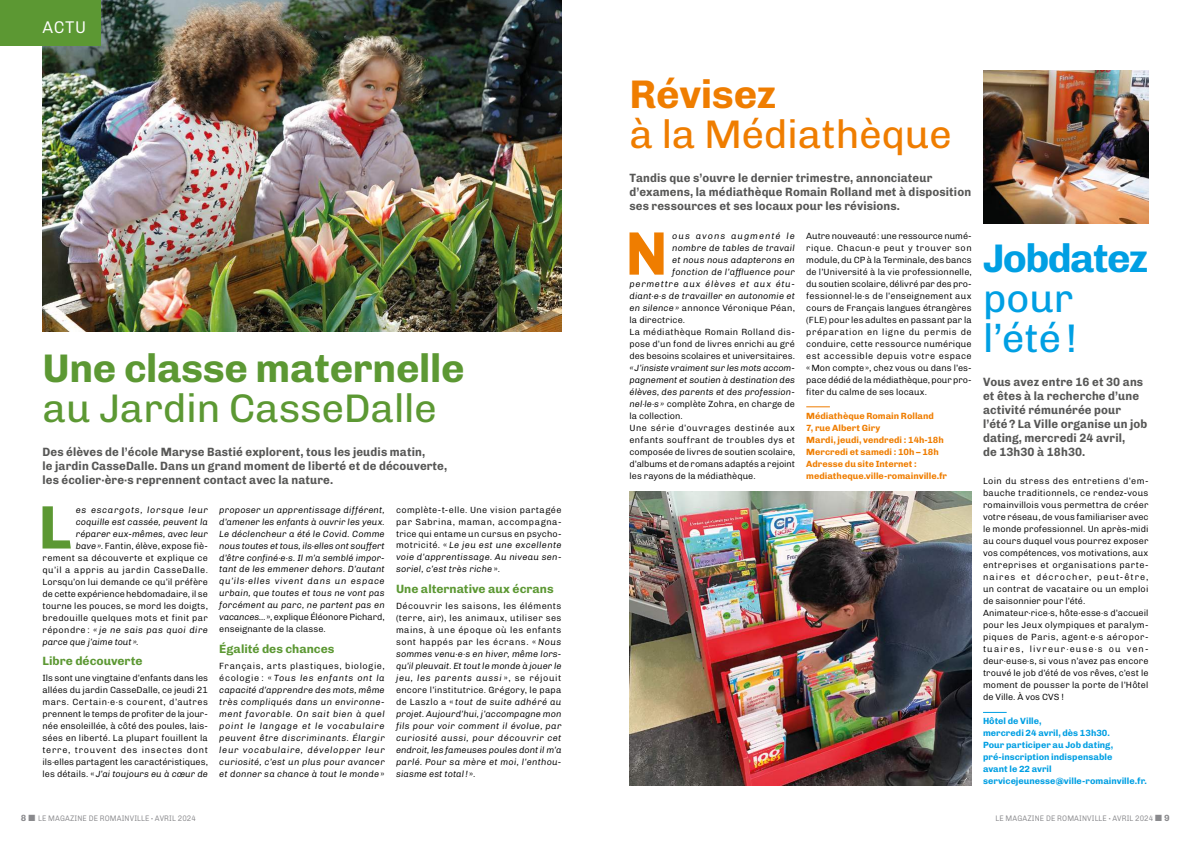
<style>
.page{position:relative;width:1191px;height:842px;background:#fff}
.page>*{position:absolute;margin:0;border:0;box-sizing:border-box;transform-origin:0 0}
.t1{font:700 61.5px "Chivo";color:#5c9833}
.t2{font:700 61.5px "Chivo";color:#ef7d00}
.t3{font:700 40px "Chivo";letter-spacing:-.01em;color:#5c9833}
.t4{font:40px "Chivo";letter-spacing:-.01em;color:#5c9833}
.t5{font:40px "Chivo";letter-spacing:-.01em;color:#ef7d00}
.t6{font:40px/40px "Chivo";letter-spacing:-.01em;color:#009fe3}
.t7{font:700 40px "Chivo";letter-spacing:-.045em;color:#009fe3}
.t8{font:700 40px "Chivo";letter-spacing:-.01em;color:#ef7d00}
.t9{font:300 17px "Chivo";color:#fff;scale:.95 1}
.t10{font:700 12px/14px "Chivo";letter-spacing:.01em;color:#575756;scale:.95 1}
.t11{font:700 12px "Chivo";color:#5c9833}
.t12{font:300 9px/12px "Chivo";letter-spacing:.01em;color:#000;text-align:justify}
.t13{font:italic 300 9px/12px "Chivo";letter-spacing:.02em;color:#000;text-align:justify}
.t14{font:700 9px/12px "Chivo";color:#ef7d00}
.t15{font:700 9px/12px "Chivo";color:#009fe3}
.t16{font:300 9px "Chivo";letter-spacing:.03em;color:#000}
.t17{font:italic 300 9px "Chivo";letter-spacing:.075em;color:#000}
.t18{font:300 9px "Chivo";letter-spacing:.05em;color:#000}
.t19{font:italic 300 9px "Chivo";letter-spacing:.04em;color:#000}
.t20{font:italic 300 9px "Chivo";color:#000}
.t21{font:italic 300 9px "Chivo";letter-spacing:.11em;color:#000}
.t22{font:300 8px "Chivo";letter-spacing:.02em;color:#8a8a8d;scale:.9 1}
.s1{font-style:italic}
.s2{font-style:normal}
.s3{font-weight:700;font-size:9px}
.s4{font-weight:700}
</style>
<div class="page">
<img style="left:43px;top:0;width:518px;height:332px">
<div style="left:0;top:0;width:101px;height:45px;background:#5c9833"></div>
<svg style="left:983px;top:712px;width:23px;height:1px"></svg>
<svg style="left:806px;top:406px;width:24px;height:1px"></svg>
<img style="left:629px;top:491px;width:342px;height:294px">
<img style="left:983px;top:71px;width:165px;height:152px">
<h3 class="t9" style="left:43px;top:14px;width:47px">ACTU</h3>
<h2 class="t3" style="left:43px;top:338px;width:423px">Une classe maternelle</h2>
<h2 class="t4" style="left:43px;top:378px;width:396px">au Jardin CasseDalle</h2>
<h3 class="t10" style="left:43px;top:445px;width:427px">Des élèves de l’école Maryse Bastié explorent, tous les jeudis matin,<br>le jardin CasseDalle. Dans un grand moment de liberté et de découverte, les écolier·ère·s reprennent contact avec la nature.</h3>
<h1 class="t1" style="left:38px;top:480px;width:35px">L</h1>
<p class="t17" style="left:76px;top:502px;width:134px">es escargots, lorsque leur</p>
<p class="t13" style="left:76px;top:515px;width:134px">coquille est cassée, peuvent la</p>
<p class="t13" style="left:76px;top:527px;width:134px">réparer eux-mêmes, avec leur</p>
<p class="t12" style="left:76px;top:539px;width:134px"><span class="s1">bave ».</span> Fantin, élève, expose fiè-</p>
<p class="t16" style="left:43px;top:550px;width:167px">rement sa découverte et explique ce</p>
<p class="t18" style="left:43px;top:562px;width:167px">qu’il a appris au jardin CasseDalle.</p>
<p class="t12" style="left:43px;top:575px;width:167px">Lorsqu’on lui demande ce qu’il préfère</p>
<p class="t12" style="left:43px;top:587px;width:167px">de cette expérience hebdomadaire, il se</p>
<p class="t12" style="left:43px;top:599px;width:167px">tourne les pouces, se mord les doigts,</p>
<p class="t16" style="left:43px;top:610px;width:167px">bredouille quelques mots et finit par</p>
<p class="t19" style="left:43px;top:622px;width:167px"><span class="s2">répondre :</span> « je ne sais pas quoi dire</p>
<p class="t20" style="left:43px;top:634px;width:97px">parce que j’aime tout »<span class="s2">.</span></p>
<h3 class="t11" style="left:43px;top:652px;width:102px">Libre découverte</h3>
<p class="t12" style="left:43px;top:671px;width:167px">Ils sont une vingtaine d’enfants dans les allées du jardin CasseDalle, ce jeudi 21 mars. Certain·e·s courent, d’autres prennent le temps de profiter de la jour&shy;née ensoleillée, à côté des poules, lais&shy;sées en liberté. La plupart fouillent la terre, trouvent des insectes dont ils·elles partagent les caractéristiques, les détails. « <span class="s1">J’ai toujours eu à cœur de</span></p>
<p class="t13" style="left:219px;top:503px;width:167px">proposer un apprentissage différent, d’amener les enfants à ouvrir les yeux.<br>Le déclencheur a été le Covid. Comme nous toutes et tous, ils·elles ont souffert d’être confiné·e·s. Il m’a semblé impor&shy;tant de les emmener dehors. D’autant qu’ils·elles vivent dans un espace urbain, que toutes et tous ne vont pas forcément au parc, ne partent pas en vacances… <span class="s2">», explique Éléonore Pichard, enseignante de la classe.</span></p>
<h3 class="t11" style="left:219px;top:640px;width:117px">Égalité des chances</h3>
<p class="t13" style="left:219px;top:659px;width:167px"><span class="s2">Français, arts plastiques, biologie, écologie : «</span> Tous les enfants ont la capacité d’apprendre des mots, même très compliqués dans un environne&shy;ment favorable. On sait bien à quel point le langage et le vocabulaire peuvent être discriminants. Élargir leur vocabulaire, développer leur curiosité, c’est un plus pour avancer et donner sa chance à tout le monde <span class="s2">»</span></p>
<p class="t12" style="left:396px;top:503px;width:167px">complète-t-elle. Une vision partagée par Sabrina, maman, accompagna&shy;trice qui entame un cursus en psycho&shy;motricité. « <span class="s1">Le jeu est une excellente voie d’apprentissage. Au niveau sen&shy;soriel, c’est très riche</span> ».</p>
<h3 class="t11" style="left:396px;top:580px;width:159px">Une alternative aux écrans</h3>
<p class="t13" style="left:396px;top:599px;width:167px"><span class="s2">Découvrir les saisons, les éléments (terre, air), les animaux, utiliser ses mains, à une époque où les enfants sont happés par les écrans. «</span> Nous sommes venu·e·s en hiver, même lors&shy;qu’il pleuvait. Et tout le monde à jouer le jeu, les parents aussi <span class="s2">», se réjouit encore l’institutrice. Grégory, le papa de Laszlo a «</span> tout de suite adhéré au projet. Aujourd’hui, j’accompagne mon fils pour voir comment il évolue, par curiosité aussi, pour découvrir cet endroit, les fameuses poules dont il m’a parlé. Pour sa mère et moi, l’enthou&shy;siasme est total ! <span class="s2">».</span></p>
<h2 class="t8" style="left:629px;top:64px;width:148px">Révisez</h2>
<h2 class="t5" style="left:629px;top:104px;width:324px">à la Médiathèque</h2>
<h3 class="t10" style="left:629px;top:171px;width:361px">Tandis que s’ouvre le dernier trimestre, annonciateur d’examens, la médiathèque Romain Rolland met à disposition ses ressources et ses locaux pour les révisions.</h3>
<h1 class="t2" style="left:625px;top:206px;width:44px">N</h1>
<p class="t21" style="left:672px;top:229px;width:124px">ous avons augmenté le</p>
<p class="t13" style="left:672px;top:241px;width:124px">nombre de tables de travail</p>
<p class="t13" style="left:672px;top:253px;width:124px">et nous nous adapterons en</p>
<p class="t13" style="left:672px;top:265px;width:124px">fonction de l’affluence pour</p>
<p class="t17" style="left:629px;top:277px;width:167px">permettre aux élèves et aux étu-</p>
<p class="t13" style="left:629px;top:289px;width:167px">diant·e·s de travailler en autonomie et</p>
<p class="t12" style="left:629px;top:301px;width:167px"><span class="s1">en silence »</span> annonce Véronique Péan,</p>
<p class="t12" style="left:629px;top:313px;width:57px">la directrice.</p>
<p class="t16" style="left:629px;top:325px;width:167px">La médiathèque Romain Rolland dis-</p>
<p class="t12" style="left:629px;top:337px;width:167px">pose d’un fond de livres enrichi au gré</p>
<p class="t12" style="left:629px;top:349px;width:167px">des besoins scolaires et universitaires.</p>
<p class="t12" style="left:629px;top:361px;width:167px;text-align:left"><span class="s1">« J’insiste vraiment sur les mots accom&shy;pagnement et soutien à destination des élèves, des parents et des profession&shy;nel·le·s »</span> complète Zohra, en charge de la collection.<br>Une série d’ouvrages destinée aux enfants souffrant de troubles dys et composée de livres de soutien scolaire, d’albums et de romans adaptés a rejoint les rayons de la médiathèque.</p>
<p class="t12" style="left:806px;top:229px;width:167px">Autre nouveauté : une ressource numé&shy;rique. Chacun·e peut y trouver son module, du CP à la Terminale, des bancs de l’Université à la vie professionnelle, du soutien scolaire, délivré par des pro&shy;fessionnel·le·s de l’enseignement aux cours de Français langues étrangères (FLE) pour les adultes en passant par la préparation en ligne du permis de conduire, cette ressource numérique est accessible depuis votre espace « Mon compte », chez vous ou dans l’es&shy;pace dédié de la médiathèque, pour pro&shy;fiter du calme de ses locaux.</p>
<p class="t14" style="left:806px;top:409px;width:142px">Médiathèque Romain Rolland<br>7, rue Albert Giry<br>Mardi, jeudi, vendredi : 14h-18h<br>Mercredi et samedi : 10h – 18h<br>Adresse du site Internet : mediatheque.ville-romainville.fr</p>
<h2 class="t7" style="left:983px;top:228px;width:167px">Jobdatez</h2>
<h2 class="t6" style="left:983px;top:277px;width:95px">pour l’été !</h2>
<h3 class="t10" style="left:983px;top:374px;width:174px">Vous avez entre 16 et 30 ans et êtes à la recherche d’une activité rémunérée pour l’été ? La Ville organise un job dating, mercredi 24 avril,<br>de 13h30 à 18h30.</h3>
<p class="t12" style="left:983px;top:475px;width:167px;text-align:left">Loin du stress des entretiens d’em&shy;bauche traditionnels, ce rendez-vous romainvillois vous permettra de créer votre réseau, de vous familiariser avec le monde professionnel. Un après-midi au cours duquel vous pourrez exposer vos compétences, vos motivations, aux entreprises et organisations parte&shy;naires et décrocher, peut-être, un contrat de vacataire ou un emploi de saisonnier pour l’été.<br>Animateur·rice·s, hôte·esse·s d’accueil pour les Jeux olympiques et paralym&shy;piques de Paris, agent·e·s aéropor&shy;tuaires, livreur·euse·s ou ven&shy;deur·euse·s, si vous n’avez pas encore trouvé le job d’été de vos rêves, c’est le moment de pousser la porte de l’Hôtel de Ville. À vos CVS !</p>
<p class="t15" style="left:983px;top:715px;width:166px">Hôtel de Ville,<br>mercredi 24 avril, dès 13h30.<br>Pour participer au Job dating, pré-inscription indispensable<br>avant le 22 avril servicejeunesse@ville-romainville.fr.</p>
<p class="t22" style="left:21px;top:812px;width:196px"><span class="s3">8</span> ■ LE MAGAZINE DE ROMAINVILLE <span class="s4">·</span> AVRIL 2024</p>
<p class="t22" style="left:995px;top:812px;width:195px">LE MAGAZINE DE ROMAINVILLE <span class="s4">·</span> AVRIL 2024 ■ <span class="s3">9</span></p>
</div>
